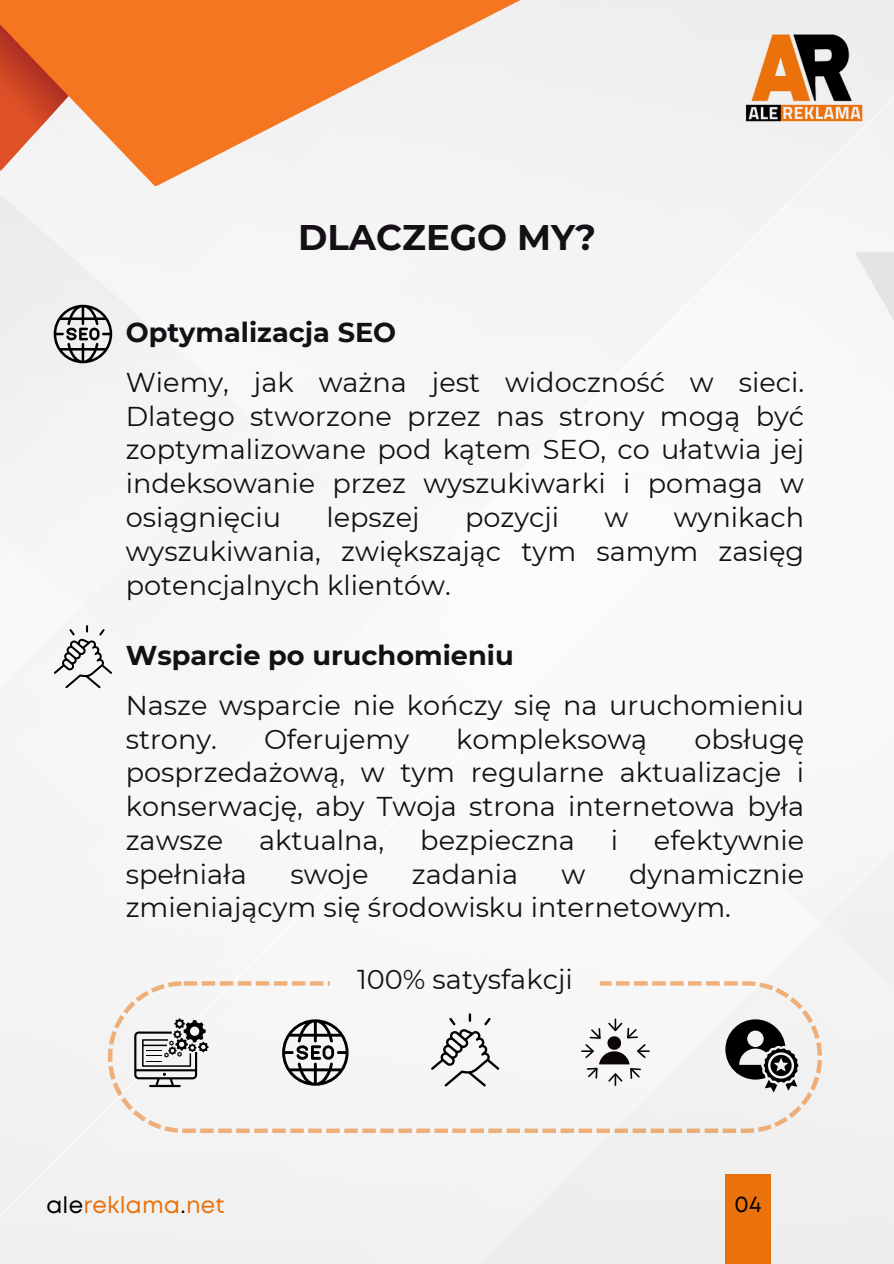
<style>
.page{position:relative;width:894px;height:1264px;background:#fff}
.page>*{position:absolute;margin:0;border:0;box-sizing:border-box;transform-origin:0 0}
.t1{font:700 35.55px "Montserrat";color:#141015}
.t2{font:27.15px/33.8px "Montserrat";color:#141015;text-align:justify}
.t3{font:700 27.15px "Montserrat";color:#141015}
.t4{font:22.95px "Mont";letter-spacing:.01em;color:#eb720a}
.t5{font:22.95px "Mont";color:#000}
.s1{color:#000}
</style>
<div class="page">
<img style="left:0;top:216px;width:893px;height:1047px">
<div style="left:725px;top:1174px;width:45px;height:89px;background:#eb720a"></div>
<svg style="left:0;top:0;width:893px;height:216px;fill:#f3f0f0"></svg>
<svg style="left:54px;top:305px;width:58px;height:58px"></svg>
<div style="left:108px;top:981px;width:713px;height:151px;background:#f4f4f4"></div>
<svg style="left:581px;top:1018px;width:68px;height:67px"></svg>
<svg style="left:282px;top:1019px;width:66px;height:66px"></svg>
<svg style="left:54px;top:625px;width:58px;height:63px"></svg>
<svg style="left:431px;top:1013px;width:68px;height:73px"></svg>
<svg style="left:725px;top:1019px;width:73px;height:73px"></svg>
<svg style="left:134px;top:1018px;width:74px;height:69px"></svg>
<div style="left:330px;top:970px;width:269px;height:39px;background:#f7f7f7"></div>
<h2 class="t1" style="left:298px;top:216px;width:299px">DLACZEGO MY?</h2>
<p class="t3" style="left:126px;top:316px;width:272px">Optymalizacja SEO</p>
<h3 class="t2" style="left:126px;top:365px;width:679px">Wiemy, jak ważna jest widoczność w sieci.<br>Dlatego stworzone przez nas strony mogą być zoptymalizowane pod kątem SEO, co ułatwia jej indeksowanie przez wyszukiwarki i pomaga w osiągnięciu</h3>
<h3 class="t2" style="left:326px;top:500px;width:95px">lepszej</h3>
<h3 class="t2" style="left:465px;top:500px;width:96px">pozycji</h3>
<h3 class="t2" style="left:604px;top:500px;width:25px">w</h3>
<h3 class="t2" style="left:126px;top:500px;width:679px;text-indent:548px">wynikach wyszukiwania, zwiększając tym samym zasięg potencjalnych klientów.</h3>
<p class="t3" style="left:126px;top:638px;width:389px">Wsparcie po uruchomieniu</p>
<h2 class="t2" style="left:126px;top:688px;width:679px">Nasze wsparcie nie kończy się na uruchomieniu strony.</h2>
<h2 class="t2" style="left:264px;top:722px;width:147px">Oferujemy</h2>
<h2 class="t2" style="left:456px;top:722px;width:192px">kompleksową</h2>
<h2 class="t2" style="left:126px;top:722px;width:679px;text-indent:568px">obsługę posprzedażową, w tym regularne aktualizacje i konserwację, aby Twoja strona internetowa była zawsze</h2>
<h2 class="t2" style="left:259px;top:823px;width:127px">aktualna,</h2>
<h2 class="t2" style="left:420px;top:823px;width:156px">bezpieczna</h2>
<h2 class="t2" style="left:610px;top:823px;width:9px">i</h2>
<h2 class="t2" style="left:653px;top:823px;width:152px">efektywnie</h2>
<h2 class="t2" style="left:126px;top:857px;width:123px">spełniała</h2>
<h2 class="t2" style="left:290px;top:857px;width:80px">swoje</h2>
<h2 class="t2" style="left:412px;top:857px;width:108px">zadania</h2>
<h2 class="t2" style="left:561px;top:857px;width:25px">w</h2>
<h2 class="t2" style="left:126px;top:857px;width:679px;text-indent:503px">dynamicznie zmieniającym się środowisku internetowym.</h2>
<h3 class="t2" style="left:357px;top:962px;width:217px">100% satysfakcji</h3>
<h1 class="t4" style="left:46px;top:1196px;width:180px"><span class="s1">ale</span>reklama<span class="s1">.</span>net</h1>
<p class="t5" style="left:734px;top:1195px;width:28px">04</p>
</div>
